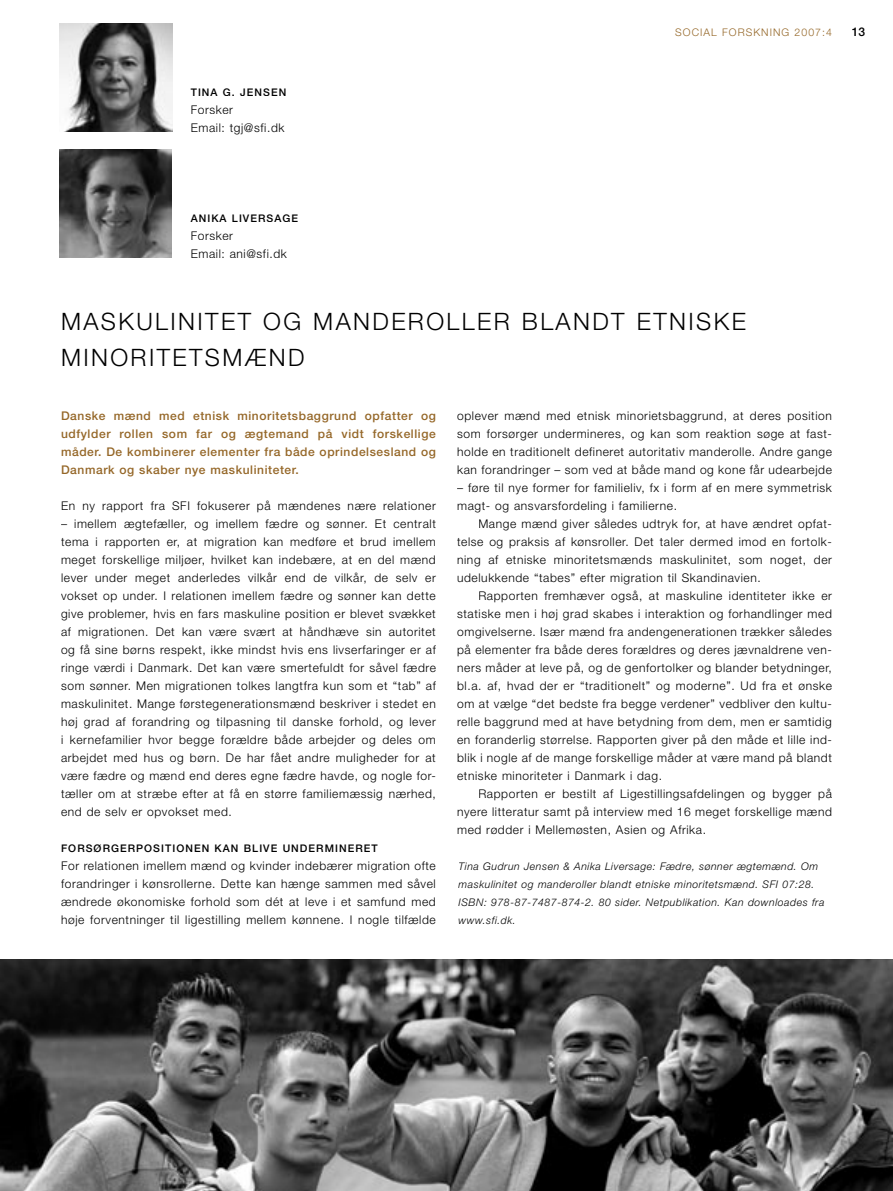
<style>
.page{position:relative;width:893px;height:1191px;background:#fff}
.page>*{position:absolute;margin:0;border:0;box-sizing:border-box;transform-origin:0 0}
.t1{font:300 24px/36px "Helvetica Neue";letter-spacing:.1em;color:#000}
.t2{font:300 12px/18px "Helvetica Neue";letter-spacing:.05em;color:#000;text-align:justify}
.t3{font:500 12px/18px "Helvetica Neue";letter-spacing:.05em;color:#956728;text-align:justify}
.t4{font:500 12px "Helvetica Neue";color:#000}
.t5{font:italic 300 10.5px/18px "Helvetica Neue";letter-spacing:.05em;color:#000}
.t6{font:500 10.5px "Helvetica Neue";letter-spacing:.1em;color:#000}
.t7{font:300 10.5px "Helvetica Neue";letter-spacing:.1em;color:#956728}
</style>
<div class="page">
<img style="left:60px;top:24px;width:112px;height:108px">
<img style="left:60px;top:150px;width:111px;height:108px">
<img style="left:0;top:960px;width:893px;height:231px">
<p class="t6" style="left:191px;top:86px;width:97px">TINA G. JENSEN</p>
<p class="t2" style="left:191px;top:100px;width:95px">Forsker<br>Email: tgj@sfi.dk</p>
<p class="t6" style="left:191px;top:212px;width:109px">ANIKA LIVERSAGE</p>
<p class="t2" style="left:191px;top:226px;width:98px">Forsker<br>Email: ani@sfi.dk</p>
<p class="t7" style="left:675px;top:26px;width:158px">SOCIAL FORSKNING 2007:4</p>
<p class="t4" style="left:852px;top:25px;width:15px">13</p>
<h1 class="t1" style="left:61px;top:302px;width:686px">MASKULINITET OG MANDEROLLER BLANDT ETNISKE<br>MINORITETSMÆND</h1>
<p class="t3" style="left:61px;top:406px;width:376px">Danske mænd med etnisk minoritetsbaggrund opfatter og udfylder rollen som far og ægtemand på vidt forskellige måder. De kombinerer elementer fra både oprindelsesland og Danmark og skaber nye maskuliniteter.</p>
<p class="t2" style="left:61px;top:496px;width:376px">En ny rapport fra SFI fokuserer på mændenes nære relationer</p>
<p class="t2" style="left:61px;top:514px;width:376px">– imellem ægtefæller, og imellem fædre og sønner. Et centralt tema i rapporten er, at migration kan medføre et brud imellem meget forskellige miljøer, hvilket kan indebære, at en del mænd lever under meget anderledes vilkår end de vilkår, de selv er vokset op under. I relationen imellem fædre og sønner kan dette give problemer, hvis en fars maskuline position er blevet svækket af migrationen. Det kan være svært at håndhæve sin autoritet og få sine børns respekt, ikke mindst hvis ens livserfaringer er af ringe værdi i Danmark. Det kan være smertefuldt for såvel fædre som sønner. Men migrationen tolkes langtfra kun som et “tab” af maskulinitet. Mange førstegenerationsmænd beskriver i stedet en høj grad af forandring og tilpasning til danske forhold, og lever i kernefamilier hvor begge forældre både arbejder og deles om arbejdet med hus og børn. De har fået andre muligheder for at være fædre og mænd end deres egne fædre havde, og nogle for&shy;tæller om at stræbe efter at få en større familiemæssig nærhed, end de selv er opvokset med.</p>
<p class="t6" style="left:61px;top:842px;width:318px">FORSØRGERPOSITIONEN KAN BLIVE UNDERMINERET</p>
<p class="t2" style="left:61px;top:856px;width:376px">For relationen imellem mænd og kvinder indebærer migration ofte forandringer i kønsrollerne. Dette kan hænge sammen med såvel ændrede økonomiske forhold som dét at leve i et samfund med høje forventninger til ligestilling mellem kønnene. I nogle tilfælde</p>
<p class="t2" style="left:457px;top:406px;width:376px">oplever mænd med etnisk minorietsbaggrund, at deres position som forsørger undermineres, og kan som reaktion søge at fast&shy;holde en traditionelt defineret autoritativ manderolle. Andre gange kan forandringer – som ved at både mand og kone får udearbejde</p>
<p class="t2" style="left:457px;top:478px;width:376px">– føre til nye former for familieliv, fx i form af en mere symmetrisk magt- og ansvarsfordeling i familierne.</p>
<p class="t2" style="left:457px;top:514px;width:376px;text-indent:21px">Mange mænd giver således udtryk for, at have ændret opfat&shy;telse og praksis af kønsroller. Det taler dermed imod en fortolk&shy;ning af etniske minoritetsmænds maskulinitet, som noget, der udelukkende “tabes” efter migration til Skandinavien.</p>
<p class="t2" style="left:457px;top:586px;width:376px;text-indent:21px">Rapporten fremhæver også, at maskuline identiteter ikke er statiske men i høj grad skabes i interaktion og forhandlinger med omgivelserne. Især mænd fra andengenerationen trækker således på elementer fra både deres forældres og deres jævnaldrene ven&shy;ners måder at leve på, og de genfortolker og blander betydninger, bl.a. af, hvad der er “traditionelt” og moderne”. Ud fra et ønske om at vælge “det bedste fra begge verdener” vedbliver den kultu&shy;relle baggrund med at have betydning from dem, men er samtidig en foranderlig størrelse. Rapporten giver på den måde et lille ind&shy;blik i nogle af de mange forskellige måder at være mand på blandt etniske minoriteter i Danmark i dag.</p>
<p class="t2" style="left:457px;top:784px;width:376px;text-indent:21px">Rapporten er bestilt af Ligestillingsafdelingen og bygger på nyere litteratur samt på interview med 16 meget forskellige mænd med rødder i Mellemøsten, Asien og Afrika.</p>
<p class="t5" style="left:459px;top:857px;width:367px">Tina Gudrun Jensen &amp; Anika Liversage: Fædre, sønner ægtemænd. Om maskulinitet og manderoller blandt etniske minoritetsmænd. SFI 07:28.<br>ISBN: 978-87-7487-874-2. 80 sider. Netpublikation. Kan downloades fra www.sfi.dk.</p>
</div>
